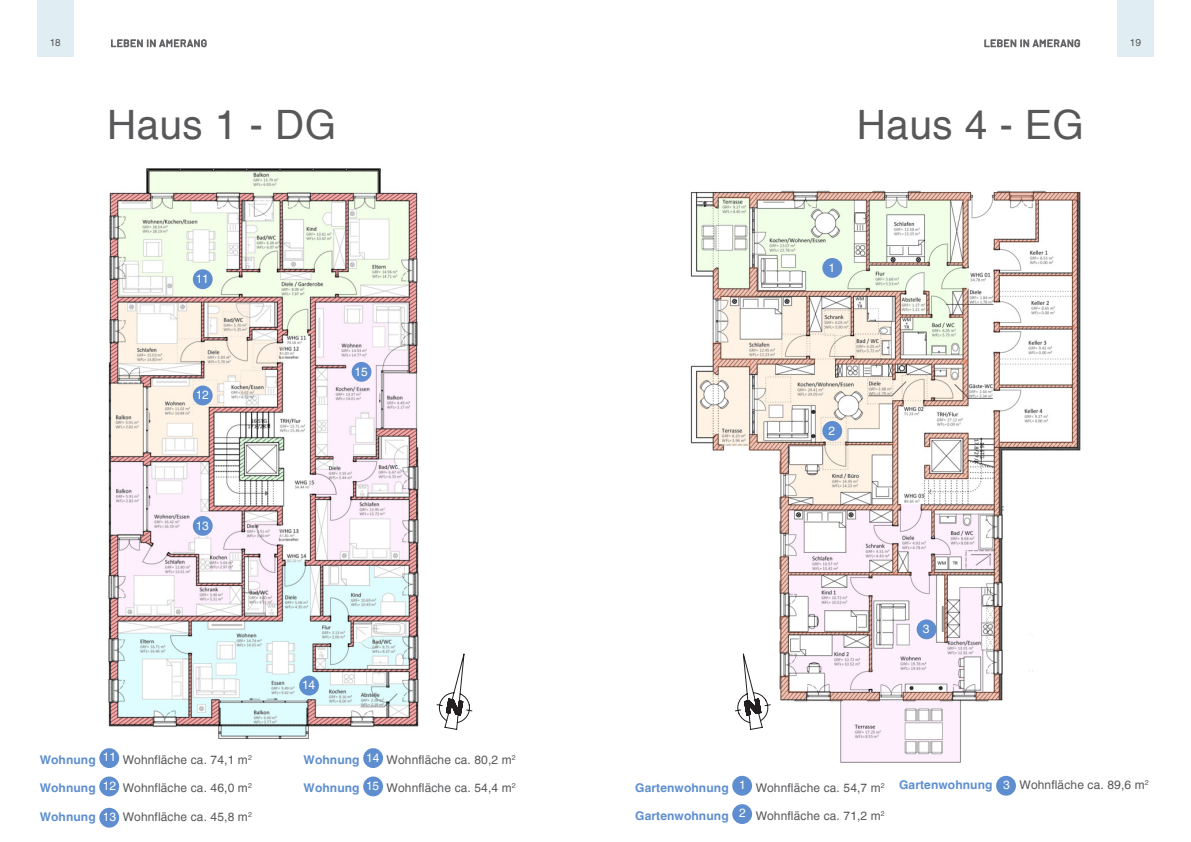
<style>
.page{position:relative;width:1191px;height:842px;background:#fff}
.page>*{position:absolute;margin:0;border:0;box-sizing:border-box;transform-origin:0 0}
.t1{font:40.5px "Helvetica";letter-spacing:.01em;color:#58585a}
.t2{font:12px "Helvetica";letter-spacing:.01em;color:#57585a}
.t3{font:12px "Helvetica";letter-spacing:-.02em;color:#fff}
.t4{font:10px "Barlow";letter-spacing:.05em;color:#58585a}
.t5{font:10px "Helvetica";color:#58585a}
.s1{font-weight:700;color:#5e8ed0}
.s2{color:#fff}
</style>
<div class="page">
<svg style="left:111px;top:39px;width:96px;height:9px"></svg>
<svg style="left:984px;top:39px;width:96px;height:9px"></svg>
<div style="left:37px;top:0;width:37px;height:57px;background:#e0eef3"></div>
<div style="left:1117px;top:0;width:37px;height:57px;background:#e0eef3"></div>
<img style="left:103px;top:168px;width:370px;height:587px">
<div style="left:99px;top:748px;width:20px;height:20px;background:#5e8ed0;border-radius:50%"></div>
<div style="left:99px;top:776px;width:20px;height:20px;background:#5e8ed0;border-radius:50%"></div>
<div style="left:99px;top:808px;width:20px;height:20px;background:#5e8ed0;border-radius:50%"></div>
<div style="left:363px;top:748px;width:20px;height:20px;background:#5e8ed0;border-radius:50%"></div>
<div style="left:363px;top:776px;width:20px;height:20px;background:#5e8ed0;border-radius:50%"></div>
<div style="left:193px;top:269px;width:20px;height:20px;background:#5e8ed0;border-radius:50%"></div>
<div style="left:193px;top:386px;width:20px;height:19px;background:#5e8ed0;border-radius:50%"></div>
<div style="left:193px;top:516px;width:20px;height:20px;background:#5e8ed0;border-radius:50%"></div>
<div style="left:299px;top:676px;width:20px;height:19px;background:#5e8ed0;border-radius:50%"></div>
<div style="left:351px;top:362px;width:20px;height:20px;background:#5e8ed0;border-radius:50%"></div>
<img style="left:690px;top:190px;width:391px;height:573px">
<div style="left:732px;top:776px;width:20px;height:20px;background:#5e8ed0;border-radius:50%"></div>
<div style="left:732px;top:804px;width:20px;height:20px;background:#5e8ed0;border-radius:50%"></div>
<div style="left:996px;top:776px;width:20px;height:20px;background:#5e8ed0;border-radius:50%"></div>
<div style="left:822px;top:258px;width:20px;height:20px;background:#5e8ed0;border-radius:50%"></div>
<div style="left:822px;top:421px;width:20px;height:20px;background:#5e8ed0;border-radius:50%"></div>
<div style="left:916px;top:619px;width:20px;height:20px;background:#5e8ed0;border-radius:50%"></div>
<svg style="left:734px;top:653px;width:37px;height:77px"></svg>
<svg style="left:436px;top:653px;width:36px;height:77px"></svg>
<p class="t5" style="left:50px;top:38px;width:13px">18</p>
<p class="t4" style="left:111px;top:37px;width:98px">LEBEN IN AMERANG</p>
<p class="t4" style="left:984px;top:37px;width:98px">LEBEN IN AMERANG</p>
<p class="t5" style="left:1130px;top:38px;width:13px">19</p>
<h1 class="t1" style="left:107px;top:109px;width:231px">Haus 1 - DG</h1>
<p class="t3" style="left:196px;top:274px;width:15px">11</p>
<p class="t3" style="left:196px;top:390px;width:15px">12</p>
<p class="t3" style="left:196px;top:521px;width:15px">13</p>
<p class="t3" style="left:354px;top:367px;width:15px">15</p>
<p class="t2" style="left:40px;top:755px;width:214px"><span class="s1">Wohnung</span> <sup>11</sup> Wohnfläche ca. 74,1 m<sup>2</sup></p>
<p class="t2" style="left:40px;top:783px;width:214px"><span class="s1">Wohnung</span> <sup>12</sup> Wohnfläche ca. 46,0 m<sup>2</sup></p>
<p class="t2" style="left:40px;top:812px;width:214px"><span class="s1">Wohnung</span> <span class="s2">13</span> Wohnfläche ca. 45,8 m<sup>2</sup></p>
<p class="t3" style="left:302px;top:681px;width:15px">14</p>
<p class="t2" style="left:303px;top:755px;width:214px"><span class="s1">Wohnung</span> <sup>14</sup> Wohnfläche ca. 80,2 m<sup>2</sup></p>
<p class="t2" style="left:303px;top:783px;width:214px"><span class="s1">Wohnung</span> <sup>15</sup> Wohnfläche ca. 54,4 m<sup>2</sup></p>
<h1 class="t1" style="left:857px;top:109px;width:228px">Haus 4 - EG</h1>
<p class="t3" style="left:828px;top:263px;width:8px">1</p>
<p class="t3" style="left:828px;top:426px;width:8px">2</p>
<p class="t3" style="left:922px;top:624px;width:8px">3</p>
<p class="t2" style="left:635px;top:783px;width:251px"><span class="s1">Gartenwohnung</span> <sup>1</sup> Wohnfläche ca. 54,7 m<sup>2</sup></p>
<p class="t2" style="left:635px;top:811px;width:251px"><span class="s1">Gartenwohnung</span> <sup>2</sup> Wohnfläche ca. 71,2 m<sup>2</sup></p>
<p class="t2" style="left:899px;top:780px;width:251px"><span class="s1">Gartenwohnung</span> <span class="s2">3</span> Wohnfläche ca. 89,6 m<sup>2</sup></p>
</div>
